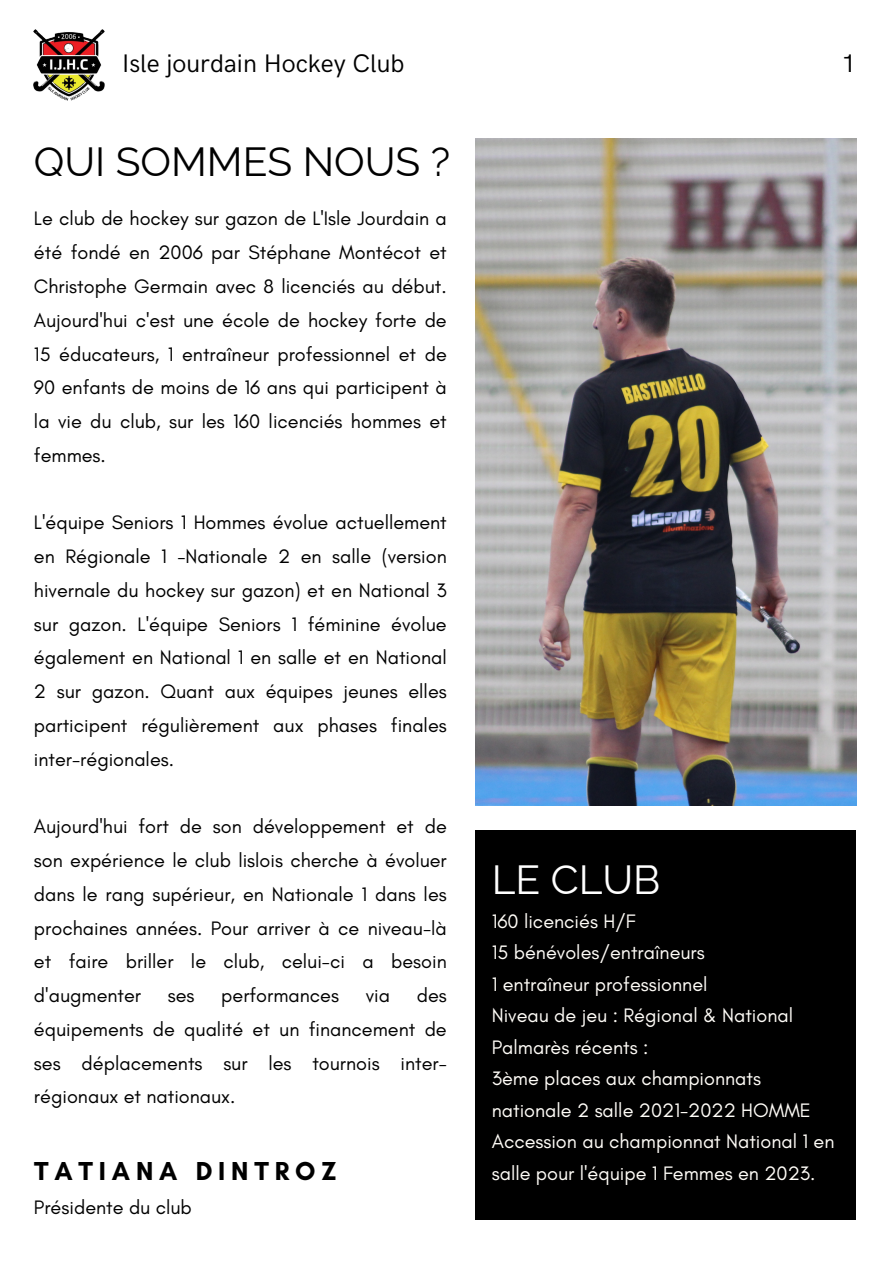
<style>
.page{position:relative;width:894px;height:1264px;background:#fff}
.page>*{position:absolute;margin:0;border:0;box-sizing:border-box;transform-origin:0 0}
.t1{font:40.8px "Raleway";color:#000}
.t2{font:40.8px "Raleway";color:#fff}
.t3{font:700 26.4px "Glacial Indifference";letter-spacing:.22em;color:#000}
.t4{font:25.5px "HK Grotesk";color:#000}
.t5{font:19.8px/33.8px "Glacial Indifference";color:#000;text-align:justify}
.t6{font:19.8px/31.5px "Glacial Indifference";color:#fffdf8}
</style>
<div class="page">
<img style="left:34px;top:29px;width:71px;height:71px">
<img style="left:475px;top:138px;width:380px;height:667px">
<div style="left:475px;top:830px;width:380px;height:389px;background:#000"></div>
<p class="t4" style="left:122px;top:49px;width:284px">Isle jourdain Hockey Club</p>
<h3 class="t1" style="left:34px;top:137px;width:417px">QUI SOMMES NOUS ?</h3>
<h1 class="t5" style="left:34px;top:202px;width:414px">Le club de hockey sur gazon de L'Isle Jourdain a été fondé en 2006 par Stéphane Montécot et Christophe Germain avec 8 licenciés au début.<br>Aujourd'hui c'est une école de hockey forte de 15 éducateurs, 1 entraîneur professionnel et de 90 enfants de moins de 16 ans qui participent à la vie du club, sur les 160 licenciés hommes et femmes.</h1>
<p class="t5" style="left:34px;top:505px;width:414px">L'équipe Seniors 1 Hommes évolue actuellement en Régionale 1 -Nationale 2 en salle (version hivernale du hockey sur gazon) et en National 3 sur gazon. L'équipe Seniors 1 féminine évolue également en National 1 en salle et en National 2 sur gazon. Quant aux équipes jeunes elles participent régulièrement aux phases finales inter-régionales.</p>
<p class="t5" style="left:34px;top:809px;width:414px">Aujourd'hui fort de son développement et de son expérience le club lislois cherche à évoluer dans le rang supérieur, en Nationale 1 dans les prochaines années. Pour arriver à ce niveau-là et faire briller le club, celui-ci a besoin d'augmenter</p>
<p class="t5" style="left:34px;top:978px;width:414px;text-indent:382px">des équipements de qualité et un financement de ses déplacements sur les tournois inter&shy;régionaux et nationaux.</p>
<p class="t5" style="left:168px;top:978px;width:28px">ses</p>
<p class="t5" style="left:221px;top:978px;width:119px">performances</p>
<p class="t5" style="left:365px;top:978px;width:26px">via</p>
<p class="t3" style="left:34px;top:1154px;width:303px">TATIANA DINTROZ</p>
<h2 class="t5" style="left:34px;top:1190px;width:159px">Présidente du club</h2>
<p class="t4" style="left:841px;top:49px;width:16px">1</p>
<h1 class="t2" style="left:491px;top:855px;width:170px">LE CLUB</h1>
<p class="t6" style="left:491px;top:905px;width:145px">160 licenciés H/F</p>
<p class="t6" style="left:491px;top:936px;width:214px">15 bénévoles/entraîneurs</p>
<p class="t6" style="left:491px;top:968px;width:217px">1 entraîneur professionnel</p>
<p class="t6" style="left:491px;top:999px;width:303px">Niveau de jeu : Régional &amp; National</p>
<p class="t6" style="left:491px;top:1031px;width:158px">Palmarès récents :</p>
<p class="t6" style="left:491px;top:1062px;width:320px">3ème places aux championnats nationale 2 salle 2021-2022 HOMME</p>
<p class="t6" style="left:491px;top:1125px;width:344px">Accession au championnat National 1 en salle pour l'équipe 1 Femmes en 2023.</p>
</div>
